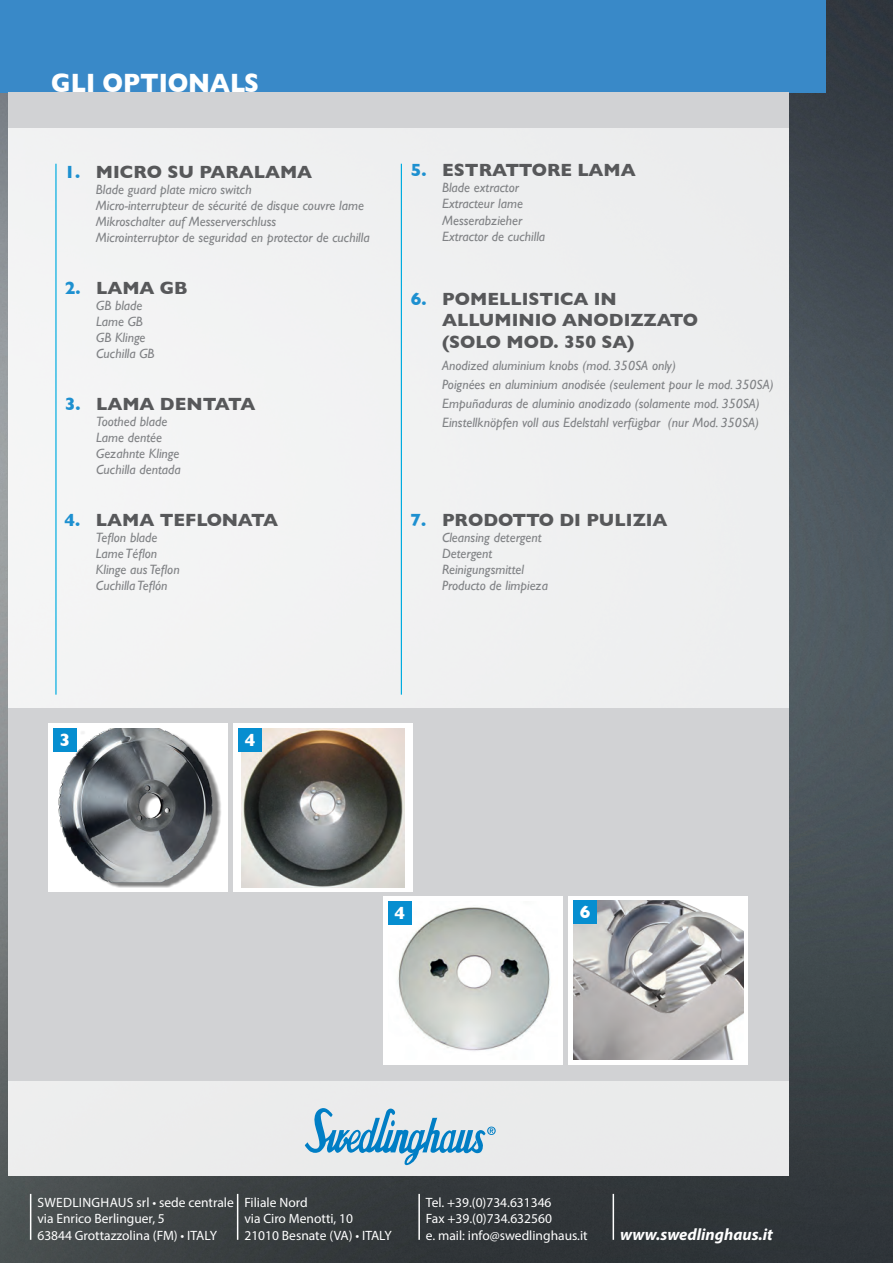
<style>
.page{position:relative;width:893px;height:1263px;background:#fff}
.page>*{position:absolute;margin:0;border:0;box-sizing:border-box;transform-origin:0 0}
.t1{font:700 27px "Gill Sans";color:#fff;scale:.9 1}
.t2{font:700 18px/21.6px "Gill Sans";color:#57585a}
.t3{font:700 18px "Gill Sans";color:#fff}
.t4{font:italic 700 16.5px "Myriad Pro";color:#fff}
.t5{font:italic 13.5px/16.2px "Gill Sans";color:#808285}
.t6{font:13.5px/16.2px "Myriad Pro";color:#fff}
.s1{color:#1d90d0}
</style>
<div class="page">
<img style="left:0;top:0;width:893px;height:1263px">
<hr style="left:30px;top:1194px;width:1px;height:46px;background:#fff">
<hr style="left:237px;top:1194px;width:1px;height:46px;background:#fff">
<hr style="left:418px;top:1194px;width:2px;height:46px;background:#fff">
<hr style="left:613px;top:1194px;width:1px;height:46px;background:#fff">
<div style="left:0;top:0;width:825px;height:92px;background:#3989c8"></div>
<div style="left:8px;top:128px;width:781px;height:1048px;background:#f0f0f1"></div>
<div style="left:8px;top:708px;width:781px;height:372px;background:#d1d2d4"></div>
<div style="left:8px;top:92px;width:781px;height:36px;background:#d1d2d4"></div>
<hr style="left:55px;top:164px;width:2px;height:531px;background:#00ace0">
<hr style="left:401px;top:164px;width:1px;height:531px;background:#00ace0">
<div style="left:48px;top:724px;width:180px;height:168px;background:#fff"></div>
<div style="left:568px;top:896px;width:180px;height:168px;background:#fff"></div>
<div style="left:233px;top:724px;width:180px;height:168px;background:#fff"></div>
<div style="left:383px;top:896px;width:180px;height:168px;background:#fff"></div>
<img style="left:58px;top:728px;width:163px;height:159px">
<img style="left:242px;top:728px;width:163px;height:159px">
<img style="left:388px;top:907px;width:162px;height:144px">
<img style="left:574px;top:901px;width:169px;height:159px">
<div style="left:53px;top:728px;width:23px;height:24px;background:#068ed0"></div>
<div style="left:574px;top:901px;width:23px;height:23px;background:#068ed0"></div>
<div style="left:238px;top:728px;width:24px;height:24px;background:#068ed0"></div>
<div style="left:388px;top:901px;width:24px;height:23px;background:#068ed0"></div>
<svg style="left:305px;top:1108px;width:191px;height:57px"></svg>
<h1 class="t1" style="left:51px;top:61px;width:232px">GLI OPTIONALS</h1>
<h2 class="t2" style="left:64px;top:160px;width:249px"><span class="s1">1.</span> MICRO SU PARALAMA</h2>
<p class="t5" style="left:96px;top:181px;width:275px">Blade guard plate micro switch<br>Micro-interrupteur de sécurité de disque couvre lame Mikroschalter auf Messerverschluss<br>Microinterruptor de seguridad en protector de cuchilla</p>
<h2 class="t2" style="left:65px;top:276px;width:125px"><span class="s1">2.</span> LAMA GB</h2>
<p class="t5" style="left:96px;top:297px;width:60px">GB blade<br>Lame GB<br>GB Klinge<br>Cuchilla GB</p>
<h2 class="t2" style="left:65px;top:392px;width:192px"><span class="s1">3.</span> LAMA DENTATA</h2>
<p class="t5" style="left:96px;top:413px;width:86px">Toothed blade<br>Lame dentée<br>Gezahnte Klinge<br>Cuchilla dentada</p>
<h2 class="t2" style="left:64px;top:508px;width:215px"><span class="s1">4.</span> LAMA TEFLONATA</h2>
<p class="t5" style="left:96px;top:529px;width:85px">Teflon blade<br>Lame Téflon<br>Klinge aus Teflon<br>Cuchilla Teflón</p>
<h2 class="t2" style="left:411px;top:159px;width:227px"><span class="s1">5.</span> ESTRATTORE LAMA</h2>
<p class="t5" style="left:442px;top:180px;width:105px">Blade extractor<br>Extracteur lame<br>Messerabzieher<br>Extractor de cuchilla</p>
<h2 class="t2" style="left:442px;top:287px;width:257px;text-indent:-32px"><span class="s1">6.</span> POMELLISTICA IN<br>ALLUMINIO ANODIZZATO (SOLO MOD. 350 SA)</h2>
<p class="t5" style="left:442px;top:356px;width:333px;line-height:19px">Anodized aluminium knobs (mod. 350SA only)<br>Poignées en aluminium anodisée (seulement pour le mod. 350SA)<br>Empuñaduras de aluminio anodizado (solamente mod. 350SA)<br>Einstellknöpfen voll aus Edelstahl verfügbar (nur Mod. 350SA)</p>
<h2 class="t2" style="left:410px;top:508px;width:259px"><span class="s1">7.</span> PRODOTTO DI PULIZIA</h2>
<p class="t5" style="left:442px;top:529px;width:108px">Cleansing detergent<br>Detergent<br>Reinigungsmittel<br>Producto de limpieza</p>
<h2 class="t3" style="left:59px;top:726px;width:12px">3</h2>
<h2 class="t3" style="left:245px;top:726px;width:12px">4</h2>
<h2 class="t3" style="left:394px;top:898px;width:12px">4</h2>
<h2 class="t3" style="left:580px;top:898px;width:12px">6</h2>
<p class="t6" style="left:37px;top:1194px;width:198px">SWEDLINGHAUS srl • sede centrale via Enrico Berlinguer, 5<br>63844 Grottazzolina (FM) • ITALY</p>
<p class="t6" style="left:244px;top:1194px;width:149px">Filiale Nord<br>via Ciro Menotti, 10<br>21010 Besnate (VA) • ITALY</p>
<p class="t6" style="left:426px;top:1194px;width:163px">Tel. +39.(0)734.631346<br>Fax +39.(0)734.632560<br>e. mail: info@swedlinghaus.it</p>
<p class="t4" style="left:620px;top:1223px;width:154px">www.swedlinghaus.it</p>
</div>
